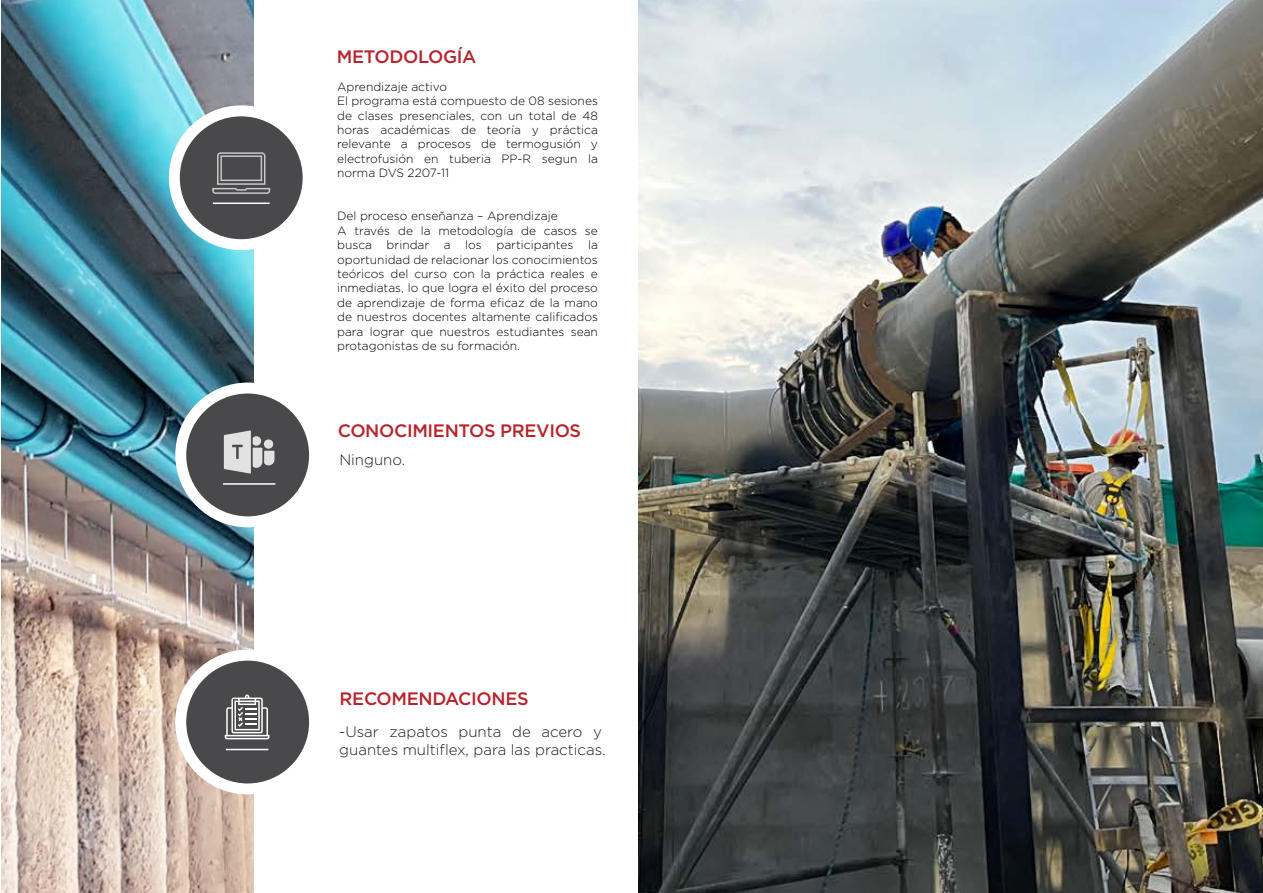
<style>
.page{position:relative;width:1263px;height:893px;background:#fff}
.page>*{position:absolute;margin:0;border:0;box-sizing:border-box;transform-origin:0 0}
.t1{font:500 18px "Gotham";letter-spacing:-.02em;color:#b8242b}
.t2{font:300 15px/18px "Gotham";color:#211915}
.t3{font:300 12px/14.4px "Gotham";color:#000}
</style>
<div class="page">
<img style="left:1px;top:0;width:252px;height:893px">
<div style="left:169px;top:105px;width:145px;height:145px;background:#fff;border-radius:50%"></div>
<div style="left:180px;top:116px;width:123px;height:123px;background:#49494b;border-radius:50%"></div>
<div style="left:175px;top:383px;width:145px;height:144px;background:#fff;border-radius:50%"></div>
<div style="left:186px;top:393px;width:123px;height:123px;background:#49494b;border-radius:50%"></div>
<div style="left:175px;top:650px;width:145px;height:144px;background:#fff;border-radius:50%"></div>
<div style="left:186px;top:661px;width:123px;height:122px;background:#49494b;border-radius:50%"></div>
<hr style="left:213px;top:203px;width:57px;height:1px;background:#fff">
<svg style="left:212px;top:152px;width:58px;height:42px"></svg>
<hr style="left:223px;top:483px;width:52px;height:2px;background:#fff">
<svg style="left:224px;top:430px;width:50px;height:44px"></svg>
<hr style="left:226px;top:749px;width:42px;height:1px;background:#fff">
<svg style="left:225px;top:695px;width:45px;height:44px"></svg>
<img style="left:638px;top:0;width:625px;height:893px">
<h1 class="t1" style="left:337px;top:45px;width:141px">METODOLOGÍA</h1>
<p class="t3" style="left:337px;top:79px;width:262px">Aprendizaje activo<br>El programa está compuesto de 08 sesiones de clases presenciales, con un total de 48 horas académicas de teoría y práctica relevante a procesos de termogusión y electrofusión en tuberia PP-R segun la norma DVS 2207-11</p>
<p class="t3" style="left:337px;top:209px;width:262px">Del proceso enseñanza – Aprendizaje<br>A través de la metodología de casos se busca brindar a los participantes la oportunidad de relacionar los conocimientos teóricos del curso con la práctica reales e inmediatas, lo que logra el éxito del proceso de aprendizaje de forma eficaz de la mano de nuestros docentes altamente calificados para lograr que nuestros estudiantes sean protagonistas de su formación.</p>
<h1 class="t1" style="left:338px;top:419px;width:245px">CONOCIMIENTOS PREVIOS</h1>
<p class="t2" style="left:339px;top:450px;width:67px">Ninguno.</p>
<h1 class="t1" style="left:340px;top:687px;width:190px">RECOMENDACIONES</h1>
<p class="t2" style="left:339px;top:722px;width:268px">-Usar zapatos punta de acero y guantes multiflex, para las practicas.</p>
</div>
